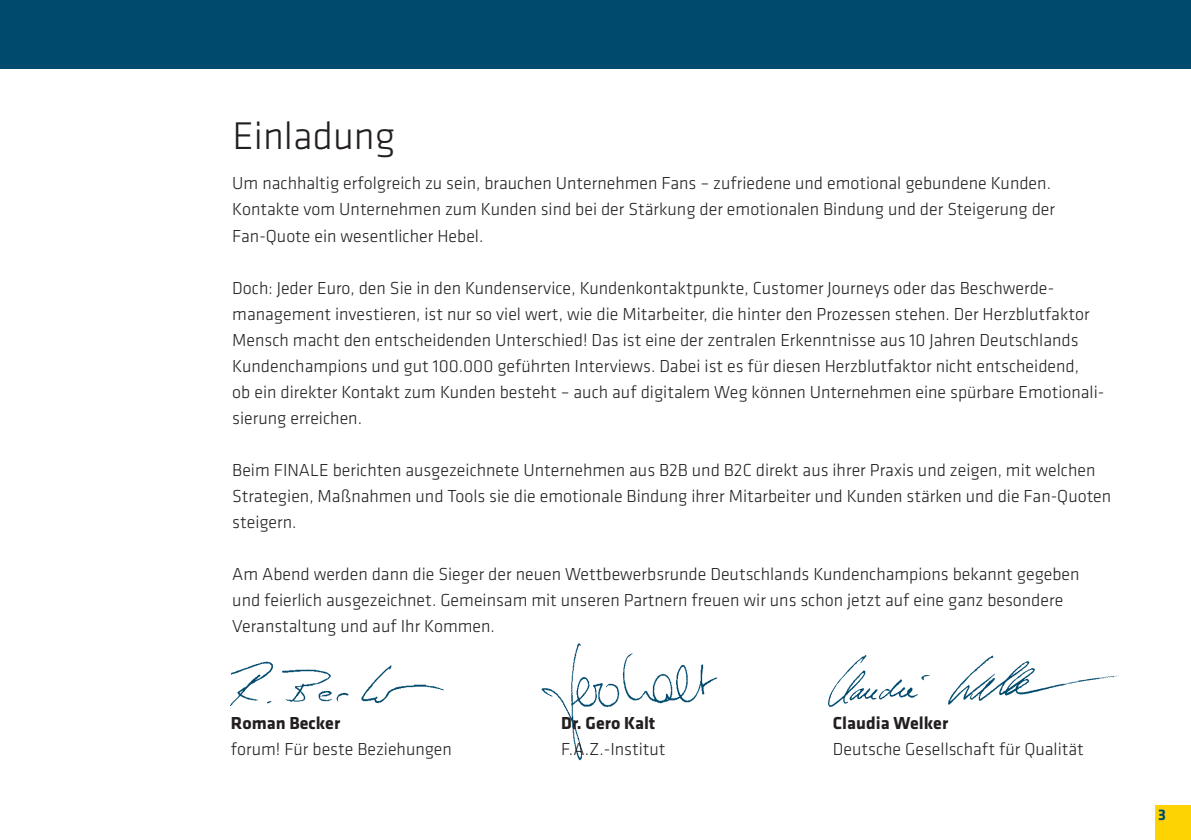
<style>
.page{position:relative;width:1191px;height:840px;background:#fff}
.page>*{position:absolute;margin:0;border:0;box-sizing:border-box;transform-origin:0 0}
.t1{font:300 40px "Klavika Basic";color:#231f20}
.t2{font:300 18px/26px "Klavika Basic";color:#231f20}
.t3{font:700 18px "Klavika Basic";color:#231f20}
.t4{font:700 16px "Klavika Basic";color:#004a6e}
</style>
<div class="page">
<div style="left:1155px;top:805px;width:36px;height:34px;background:#fed304"></div>
<div style="left:0;top:0;width:1191px;height:68px;background:#004a6e"></div>
<img style="left:230px;top:661px;width:214px;height:45px">
<img style="left:828px;top:655px;width:291px;height:52px">
<img style="left:541px;top:643px;width:177px;height:118px">
<h1 class="t1" style="left:232px;top:112px;width:164px">Einladung</h1>
<p class="t2" style="left:232px;top:170px;width:824px">Um nachhaltig erfolgreich zu sein, brauchen Unternehmen Fans – zufriedene und emotional gebundene Kunden.<br>Kontakte vom Unternehmen zum Kunden sind bei der Stärkung der emotionalen Bindung und der Steigerung der<br>Fan-Quote ein wesentlicher Hebel.</p>
<p class="t2" style="left:232px;top:274px;width:873px">Doch: Jeder Euro, den Sie in den Kundenservice, Kundenkontaktpunkte, Customer Journeys oder das Beschwerde&shy;management investieren, ist nur so viel wert, wie die Mitarbeiter, die hinter den Prozessen stehen. Der Herzblutfaktor Mensch macht den entscheidenden Unterschied! Das ist eine der zentralen Erkenntnisse aus 10 Jahren Deutschlands Kundenchampions und gut 100.000 geführten Interviews. Dabei ist es für diesen Herzblutfaktor nicht entscheidend,<br>ob ein direkter Kontakt zum Kunden besteht – auch auf digitalem Weg können Unternehmen eine spürbare Emotionali&shy;sierung erreichen.</p>
<p class="t2" style="left:232px;top:456px;width:880px">Beim FINALE berichten ausgezeichnete Unternehmen aus B2B und B2C direkt aus ihrer Praxis und zeigen, mit welchen<br>Strategien, Maßnahmen und Tools sie die emotionale Bindung ihrer Mitarbeiter und Kunden stärken und die Fan-Quoten steigern.</p>
<p class="t2" style="left:232px;top:560px;width:849px">Am Abend werden dann die Sieger der neuen Wettbewerbsrunde Deutschlands Kundenchampions bekannt gegeben und feierlich ausgezeichnet. Gemeinsam mit unseren Partnern freuen wir uns schon jetzt auf eine ganz besondere<br>Veranstaltung und auf Ihr Kommen.</p>
<p class="t3" style="left:231px;top:709px;width:111px">Roman Becker</p>
<p class="t2" style="left:231px;top:735px;width:222px">forum! Für beste Beziehungen</p>
<p class="t3" style="left:561px;top:709px;width:96px">Dr. Gero Kalt</p>
<p class="t2" style="left:561px;top:735px;width:106px">F.A.Z.-Institut</p>
<p class="t3" style="left:833px;top:709px;width:117px">Claudia Welker</p>
<p class="t2" style="left:833px;top:735px;width:252px">Deutsche Gesellschaft für Qualität</p>
<p class="t4" style="left:1158px;top:802px;width:9px">3</p>
</div>
